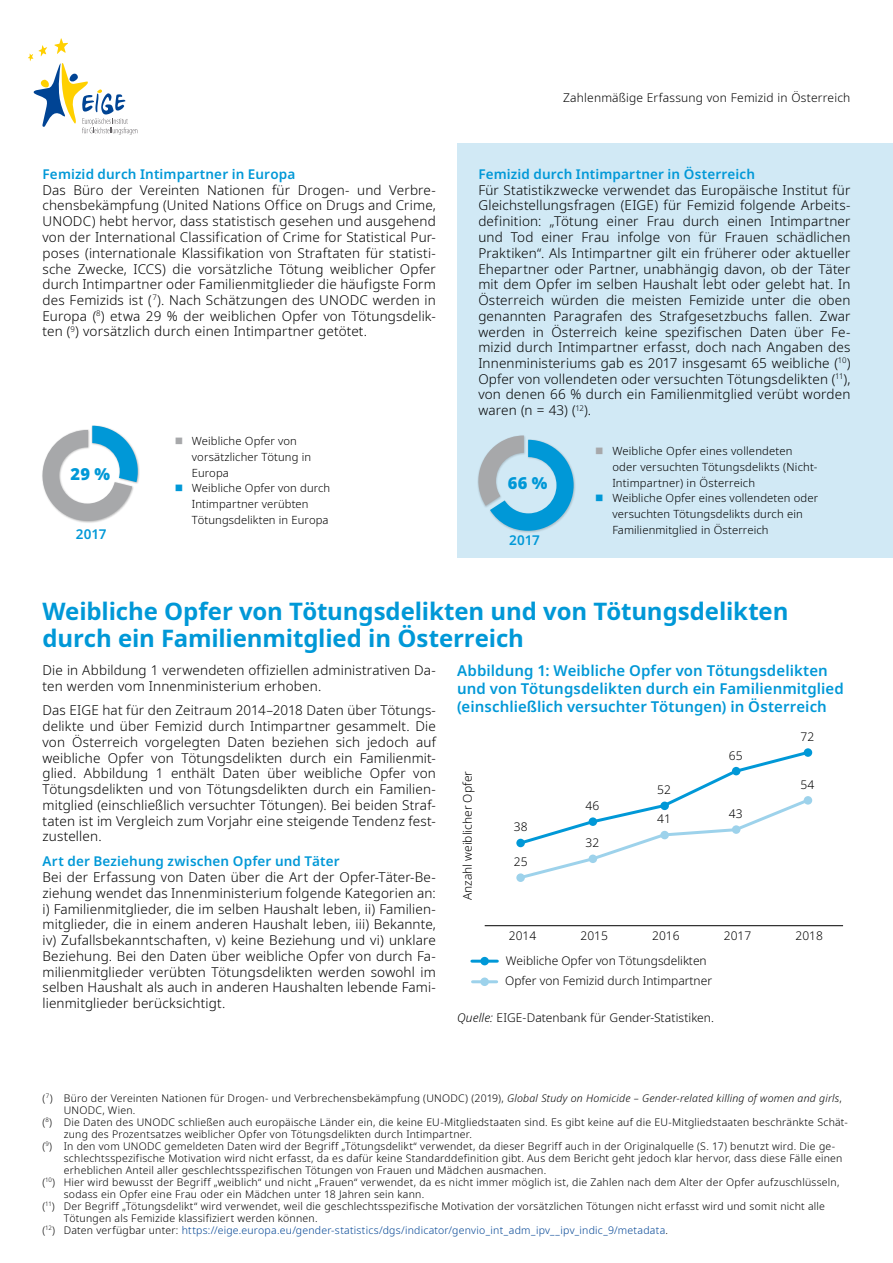
<style>
.page{position:relative;width:893px;height:1263px;background:#fff}
.page>*{position:absolute;margin:0;border:0;box-sizing:border-box;transform-origin:0 0}
.Headlines{font:700 24px/27px "Noto Sans";letter-spacing:-.005em;color:#0098d7}
.Subheadlines{font:900 16.5px "Noto Sans";color:#0098d7}
.Boxes_headlines{font:600 15px/18px "Noto Sans";letter-spacing:.005em;color:#0098d7}
.Body_text{font:300 13.5px/15.8px "Noto Sans";letter-spacing:.01em;color:#000;text-align:justify}
.Subheadlines-2{font:600 13.5px "Noto Sans";letter-spacing:.01em;color:#0098d7}
.Table_text_small{font:300 12px "Noto Sans";color:#000}
.Table_text_small-2{font:300 11.25px/15.8px "Noto Sans";letter-spacing:.01em;color:#000}
.Footnote{font:300 10.5px/12px "Noto Sans";letter-spacing:.02em;color:#000}
.Footnote-2{font:300 10.5px "Noto Sans";letter-spacing:.02em;color:#004494}
.s1{color:#a7a8aa}
.s2{color:#0098d7}
.s3{font-style:italic}
.s4{color:#000}
</style>
<div class="page">
<svg style="left:28px;top:38px;width:109px;height:97px"></svg>
<div style="left:91px;top:425px;width:49px;height:60px;background:#000;opacity:.3"></div>
<svg style="left:42px;top:426px;width:96px;height:97px"></svg>
<div style="left:457px;top:144px;width:436px;height:414px;background:#d1e9f5"></div>
<div style="left:489px;top:439px;width:87px;height:94px;background:#000;opacity:.2"></div>
<svg style="left:477px;top:435px;width:97px;height:96px"></svg>
<hr style="left:485px;top:925px;width:358px;height:1px;background:#000">
<svg style="left:517px;top:749px;width:294px;height:129px"></svg>
<div style="left:516px;top:873px;width:9px;height:9px;background:#9dd2eb;border-radius:50%"></div>
<div style="left:589px;top:854px;width:8px;height:9px;background:#9dd2eb;border-radius:50%"></div>
<div style="left:660px;top:831px;width:9px;height:8px;background:#9dd2eb;border-radius:50%"></div>
<div style="left:732px;top:825px;width:8px;height:9px;background:#9dd2eb;border-radius:50%"></div>
<div style="left:804px;top:796px;width:8px;height:9px;background:#9dd2eb;border-radius:50%"></div>
<hr style="left:472px;top:980px;width:25px;height:3px;background:#9dd2eb">
<hr style="left:472px;top:960px;width:25px;height:3px;background:#0098d7">
<div style="left:480px;top:977px;width:9px;height:9px;background:#9dd2eb;border-radius:50%"></div>
<div style="left:480px;top:957px;width:9px;height:8px;background:#0098d7;border-radius:50%"></div>
<p class="Subheadlines-2" style="left:43px;top:166px;width:254px">Femizid durch Intimpartner in Europa</p>
<p class="Body_text" style="left:43px;top:182px;width:395px">Das Büro der Vereinten Nationen für Drogen- und Verbre&shy;chensbekämpfung (United Nations Office on Drugs and Crime, UNODC) hebt hervor, dass statistisch gesehen und ausgehend von der International Classification of Crime for Statistical Pur&shy;poses (internationale Klassifikation von Straftaten für statisti&shy;sche Zwecke, ICCS) die vorsätzliche Tötung weiblicher Opfer durch Intimpartner oder Familienmitglieder die häufigste Form des Femizids ist (<sup>7</sup>). Nach Schätzungen des UNODC werden in Europa (<sup>8</sup>) etwa 29 % der weiblichen Opfer von Tötungsdelik&shy;ten (<sup>9</sup>) vorsätzlich durch einen Intimpartner getötet.</p>
<p class="Subheadlines" style="left:71px;top:464px;width:41px">29 %</p>
<p class="Subheadlines-2" style="left:76px;top:527px;width:32px">2017</p>
<p class="Table_text_small-2" style="left:192px;top:433px;width:121px;text-indent:-17px"><span class="s1">■</span> Weibliche Opfer von vorsätzlicher Tötung in<br>Europa</p>
<p class="Table_text_small-2" style="left:192px;top:481px;width:140px;text-indent:-17px"><span class="s2">■</span> Weibliche Opfer von durch<br>Intimpartner verübten<br>Tötungsdelikten in Europa</p>
<p class="Table_text_small" style="left:563px;top:90px;width:289px">Zahlenmäßige Erfassung von Femizid in Österreich</p>
<p class="Subheadlines-2" style="left:478px;top:166px;width:278px">Femizid durch Intimpartner in Österreich</p>
<p class="Body_text" style="left:478px;top:182px;width:374px">Für Statistikzwecke verwendet das Europäische Institut für Gleichstellungsfragen (EIGE) für Femizid folgende Arbeits&shy;definition: „Tötung einer Frau durch einen Intimpartner und Tod einer Frau infolge von für Frauen schädlichen Praktiken“. Als Intimpartner gilt ein früherer oder aktueller Ehepartner oder Partner, unabhängig davon, ob der Täter mit dem Opfer im selben Haushalt lebt oder gelebt hat. In Österreich würden die meisten Femizide unter die oben genannten Paragrafen des Strafgesetzbuchs fallen. Zwar werden in Österreich keine spezifischen Daten über Fe&shy;mizid durch Intimpartner erfasst, doch nach Angaben des Innenministeriums gab es 2017 insgesamt 65 weibliche (<sup>10</sup>)<br>Opfer von vollendeten oder versuchten Tötungsdelikten (<sup>11</sup>), von denen 66 % durch ein Familienmitglied verübt worden waren (n = 43) (<sup>12</sup>).</p>
<p class="Subheadlines" style="left:508px;top:474px;width:41px">66 %</p>
<p class="Subheadlines-2" style="left:509px;top:533px;width:32px">2017</p>
<p class="Table_text_small-2" style="left:612px;top:443px;width:207px;text-indent:-17px"><span class="s1">■</span> Weibliche Opfer eines vollendeten oder versuchten Tötungsdelikts (Nicht-<br>Intimpartner) in Österreich</p>
<p class="Table_text_small-2" style="left:612px;top:491px;width:207px;text-indent:-17px"><span class="s2">■</span> Weibliche Opfer eines vollendeten oder versuchten Tötungsdelikts durch ein<br>Familienmitglied in Österreich</p>
<h2 class="Headlines" style="left:43px;top:598px;width:747px">Weibliche Opfer von Tötungsdelikten und von Tötungsdelikten durch ein Familienmitglied in Österreich</h2>
<p class="Body_text" style="left:43px;top:663px;width:395px">Die in Abbildung 1 verwendeten offiziellen administrativen Da&shy;ten werden vom Innenministerium erhoben.</p>
<p class="Body_text" style="left:43px;top:703px;width:395px">Das EIGE hat für den Zeitraum 2014–2018 Daten über Tötungs&shy;delikte und über Femizid durch Intimpartner gesammelt. Die von Österreich vorgelegten Daten beziehen sich jedoch auf weibliche Opfer von Tötungsdelikten durch ein Familienmit&shy;glied. Abbildung 1 enthält Daten über weibliche Opfer von Tötungsdelikten und von Tötungsdelikten durch ein Familien&shy;mitglied (einschließlich versuchter Tötungen). Bei beiden Straf&shy;taten ist im Vergleich zum Vorjahr eine steigende Tendenz fest&shy;zustellen.</p>
<p class="Subheadlines-2" style="left:43px;top:854px;width:299px">Art der Beziehung zwischen Opfer und Täter</p>
<p class="Body_text" style="left:43px;top:869px;width:395px">Bei der Erfassung von Daten über die Art der Opfer-Täter-Be&shy;ziehung wendet das Innenministerium folgende Kategorien an: i) Familienmitglieder, die im selben Haushalt leben, ii) Familien&shy;mitglieder, die in einem anderen Haushalt leben, iii) Bekannte, iv) Zufallsbekanntschaften, v) keine Beziehung und vi) unklare Beziehung. Bei den Daten über weibliche Opfer von durch Fa&shy;milienmitglieder verübten Tötungsdelikten werden sowohl im selben Haushalt als auch in anderen Haushalten lebende Fami&shy;lienmitglieder berücksichtigt.</p>
<p class="Table_text_small" style="left:457px;top:1009px;width:258px"><span class="s3">Quelle:</span> EIGE-Datenbank für Gender-Statistiken.</p>
<p class="Boxes_headlines" style="left:457px;top:662px;width:388px">Abbildung 1: Weibliche Opfer von Tötungsdelikten und von Tötungsdelikten durch ein Familienmitglied (einschließlich versuchter Tötungen) in Österreich</p>
<p class="Table_text_small" style="left:801px;top:728px;width:15px">72</p>
<p class="Table_text_small" style="left:729px;top:747px;width:15px">65</p>
<p class="Table_text_small" style="left:459px;top:900px;width:131px;rotate:-90deg">Anzahl weiblicher Opfer</p>
<p class="Table_text_small" style="left:801px;top:776px;width:15px">54</p>
<p class="Table_text_small" style="left:657px;top:781px;width:15px">52</p>
<p class="Table_text_small" style="left:586px;top:797px;width:15px">46</p>
<p class="Table_text_small" style="left:729px;top:805px;width:15px">43</p>
<p class="Table_text_small" style="left:657px;top:810px;width:15px">41</p>
<p class="Table_text_small" style="left:514px;top:818px;width:15px">38</p>
<p class="Table_text_small" style="left:586px;top:835px;width:15px">32</p>
<p class="Table_text_small" style="left:514px;top:853px;width:15px">25</p>
<p class="Table_text_small" style="left:509px;top:928px;width:29px">2014</p>
<p class="Table_text_small" style="left:581px;top:928px;width:29px">2015</p>
<p class="Table_text_small" style="left:652px;top:928px;width:29px">2016</p>
<p class="Table_text_small" style="left:724px;top:928px;width:29px">2017</p>
<p class="Table_text_small" style="left:796px;top:928px;width:29px">2018</p>
<p class="Table_text_small" style="left:506px;top:952px;width:202px">Weibliche Opfer von Tötungsdelikten</p>
<p class="Table_text_small" style="left:505px;top:972px;width:208px">Opfer von Femizid durch Intimpartner</p>
<p class="Footnote" style="left:64px;top:1092px;width:780px;text-indent:-21px">(<sup>7</sup>) Büro der Vereinten Nationen für Drogen- und Verbrechensbekämpfung (UNODC) (2019), <span class="s3">Global Study on Homicide – Gender-related killing of women and girls</span>,<br>UNODC, Wien.</p>
<p class="Footnote" style="left:64px;top:1116px;width:785px;text-indent:-21px">(<sup>8</sup>) Die Daten des UNODC schließen auch europäische Länder ein, die keine EU-Mitgliedstaaten sind. Es gibt keine auf die EU-Mitgliedstaaten beschränkte Schät&shy;zung des Prozentsatzes weiblicher Opfer von Tötungsdelikten durch Intimpartner.</p>
<p class="Footnote" style="left:64px;top:1140px;width:780px;text-indent:-21px">(<sup>9</sup>) In den vom UNODC gemeldeten Daten wird der Begriff „Tötungsdelikt“ verwendet, da dieser Begriff auch in der Originalquelle (S. 17) benutzt wird. Die ge&shy;schlechtsspezifische Motivation wird nicht erfasst, da es dafür keine Standarddefinition gibt. Aus dem Bericht geht jedoch klar hervor, dass diese Fälle einen erheblichen Anteil aller geschlechtsspezifischen Tötungen von Frauen und Mädchen ausmachen.</p>
<p class="Footnote" style="left:64px;top:1176px;width:777px;text-indent:-21px">(<sup>10</sup>) Hier wird bewusst der Begriff „weiblich“ und nicht „Frauen“ verwendet, da es nicht immer möglich ist, die Zahlen nach dem Alter der Opfer aufzuschlüsseln, sodass ein Opfer eine Frau oder ein Mädchen unter 18 Jahren sein kann.</p>
<p class="Footnote" style="left:64px;top:1200px;width:763px;text-indent:-21px">(<sup>11</sup>) Der Begriff „Tötungsdelikt“ wird verwendet, weil die geschlechtsspezifische Motivation der vorsätzlichen Tötungen nicht erfasst wird und somit nicht alle<br>Tötungen als Femizide klassifiziert werden können.</p>
<p class="Footnote-2" style="left:43px;top:1223px;width:627px"><span class="s4">(</span><sup>12</sup><span class="s4">) Daten verfügbar unter:</span> https://eige.europa.eu/gender-statistics/dgs/indicator/genvio_int_adm_ipv__ipv_indic_9/metadata<span class="s4">.</span></p>
</div>
